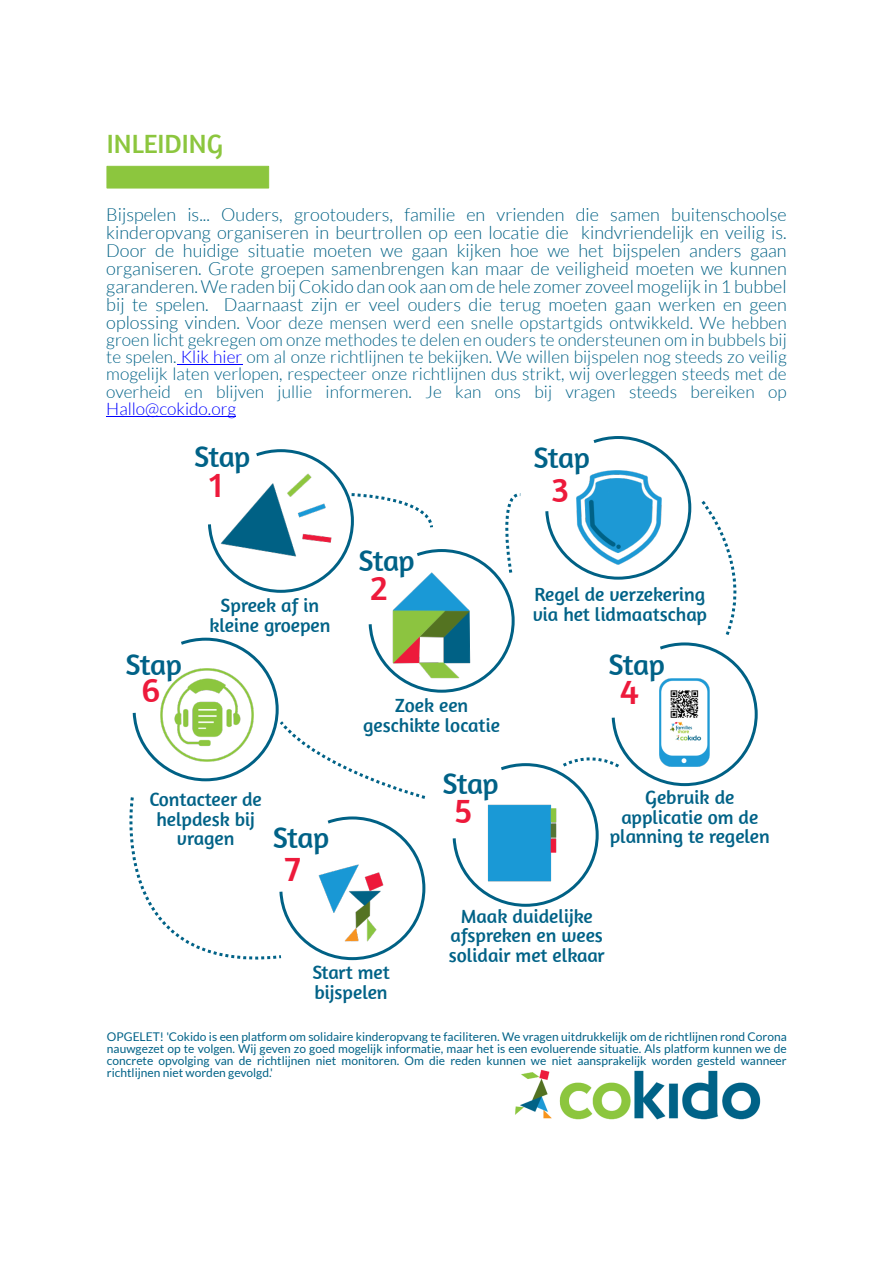
<style>
.page{position:relative;width:893px;height:1263px;background:#fff}
.page>*{position:absolute;margin:0;border:0;box-sizing:border-box;transform-origin:0 0}
.t1{font:36px "Amaranth";color:#ed1a3b}
.t2{font:30px "Amaranth";letter-spacing:-.02em;color:#006287}
.t3{font:27px "Amaranth";color:#8cc63e}
.t4{font:19.5px/19.5px "Amaranth";color:#006287;text-align:center}
.t5{font:300 18px/18px "Lato";color:#006185;text-align:justify}
.t6{font:300 17.25px/17.2px "Lato";color:#006287;text-align:justify}
.t7{font:300 17.25px "Lato";color:#00f}
.t8{font:12px/12px "Lato";color:#006287;text-align:justify}
.s1{font-size:18px;color:#006185}
.s2{color:#00f}
</style>
<div class="page">
<hr style="left:177px;top:365px;width:65px;height:1px;background:#00f">
<hr style="left:106px;top:416px;width:130px;height:1px;background:#00f">
<div style="left:107px;top:166px;width:162px;height:22px;background:#8cc63e"></div>
<img style="left:515px;top:1069px;width:246px;height:51px">
<svg style="left:129px;top:436px;width:629px;height:525px"></svg>
<h3 class="t3" style="left:107px;top:127px;width:118px">INLEIDING</h3>
<p class="t5" style="left:106px;top:206px;width:682px">Bijspelen is... Ouders, grootouders, familie en vrienden die samen buitenschoolse kinderopvang organiseren in beurtrollen op een locatie die kindvriendelijk en veilig is.<br>Door de huidige situatie moeten we gaan kijken hoe we het bijspelen anders gaan organiseren. Grote groepen samenbrengen kan maar de veiligheid moeten we kunnen garanderen. We raden bij Cokido dan ook aan om de hele zomer zoveel mogelijk in 1 bubbel bij te spelen. Daarnaast zijn er veel ouders die terug moeten gaan werken en geen</p>
<p class="t6" style="left:106px;top:315px;width:682px"><span class="s1">oplossing vinden.</span> Voor deze mensen werd een snelle opstartgids ontwikkeld. We hebben groen licht gekregen om onze methodes te delen en ouders te ondersteunen om in bubbels bij te spelen. <span class="s2">Klik hier</span> om al onze richtlijnen te bekijken. We willen bijspelen nog steeds zo veilig mogelijk laten verlopen, respecteer onze richtlijnen dus strikt, wij overleggen steeds met de overheid en blijven jullie informeren. Je kan ons bij vragen steeds bereiken op</p>
<p class="t7" style="left:106px;top:401px;width:131px">Hallo@cokido.org</p>
<h2 class="t2" style="left:194px;top:438px;width:58px">Stap</h2>
<h1 class="t1" style="left:209px;top:462px;width:15px">1</h1>
<h2 class="t2" style="left:126px;top:645px;width:58px">Stap</h2>
<h1 class="t1" style="left:142px;top:666px;width:20px">6</h1>
<p class="t4" style="left:209px;top:595px;width:123px">Spreek af in kleine groepen</p>
<p class="t4" style="left:150px;top:789px;width:114px">Contacteer de helpdesk bij vragen</p>
<h2 class="t2" style="left:273px;top:818px;width:58px">Stap</h2>
<h1 class="t1" style="left:285px;top:845px;width:18px">7</h1>
<h2 class="t2" style="left:358px;top:542px;width:58px">Stap</h2>
<h1 class="t1" style="left:370px;top:565px;width:19px">2</h1>
<p class="t4" style="left:363px;top:695px;width:138px">Zoek een geschikte locatie</p>
<h2 class="t2" style="left:442px;top:765px;width:58px">Stap</h2>
<h1 class="t1" style="left:454px;top:788px;width:20px">5</h1>
<h2 class="t2" style="left:533px;top:439px;width:58px">Stap</h2>
<h1 class="t1" style="left:551px;top:467px;width:19px">3</h1>
<p class="t4" style="left:533px;top:584px;width:176px;text-align:left">Regel de verzekering via het lidmaatschap</p>
<h2 class="t2" style="left:608px;top:646px;width:58px">Stap</h2>
<h1 class="t1" style="left:620px;top:669px;width:20px">4</h1>
<p class="t4" style="left:610px;top:787px;width:162px">Gebruik de applicatie om de planning te regelen</p>
<p class="t4" style="left:449px;top:906px;width:157px">Maak duidelijke afspreken en wees solidair met elkaar</p>
<p class="t4" style="left:312px;top:962px;width:79px;text-align:left">Start met bijspelen</p>
<p class="t8" style="left:107px;top:1032px;width:681px">OPGELET! 'Cokido is een platform om solidaire kinderopvang te faciliteren. We vragen uitdrukkelijk om de richtlijnen rond Corona nauwgezet op te volgen. Wij geven zo goed mogelijk informatie, maar het is een evoluerende situatie. Als platform kunnen we de concrete opvolging van de richtlijnen niet monitoren. Om die reden kunnen we niet aansprakelijk worden gesteld wanneer richtlijnen niet worden gevolgd.'</p>
</div>
